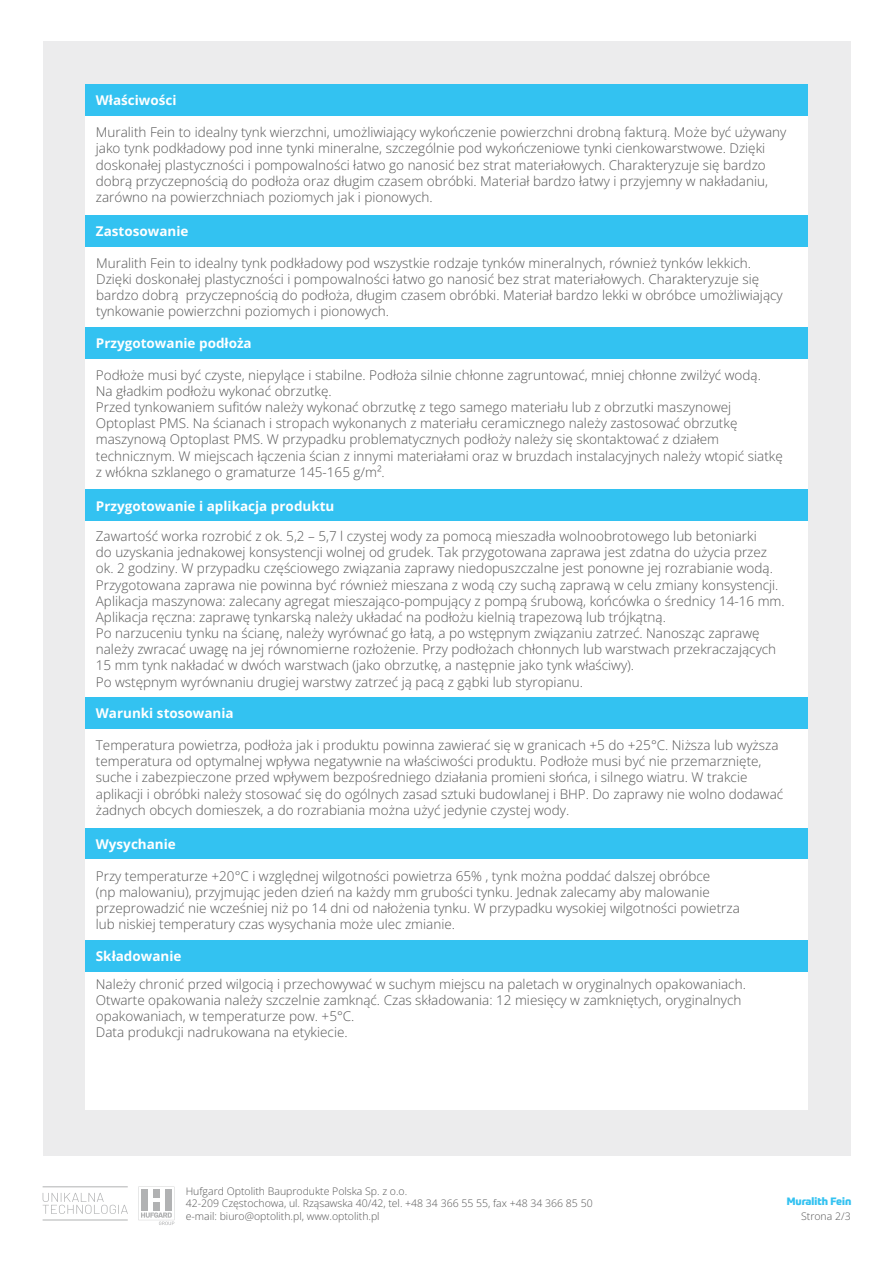
<style>
.page{position:relative;width:893px;height:1263px;background:#fff}
.page>*{position:absolute;margin:0;border:0;box-sizing:border-box;transform-origin:0 0}
.t1{font:300 13.5px/16.2px "Open Sans";color:#565656}
.t2{font:700 13.5px "Open Sans";color:#fff}
.t3{font:300 10.5px/12.6px "Open Sans";color:#565656}
.t4{font:800 10.5px "Prometo";color:#33c2f1}
</style>
<div class="page">
<div style="left:43px;top:42px;width:808px;height:1114px;background:#ececed"></div>
<div style="left:85px;top:247px;width:723px;height:128px;background:#fff"></div>
<svg style="left:138px;top:1186px;width:36px;height:39px"></svg>
<svg style="left:43px;top:1193px;width:85px;height:21px"></svg>
<hr style="left:43px;top:1220px;width:85px;height:1px;background:#b1b2b3">
<hr style="left:43px;top:1186px;width:85px;height:1px;background:#b1b2b3">
<div style="left:85px;top:954px;width:723px;height:156px;background:#fff"></div>
<div style="left:85px;top:940px;width:723px;height:32px;background:#33c2f1"></div>
<div style="left:85px;top:828px;width:723px;height:31px;background:#33c2f1"></div>
<div style="left:85px;top:521px;width:723px;height:176px;background:#fff"></div>
<div style="left:85px;top:697px;width:723px;height:32px;background:#33c2f1"></div>
<div style="left:85px;top:359px;width:723px;height:150px;background:#fff"></div>
<div style="left:85px;top:489px;width:723px;height:32px;background:#33c2f1"></div>
<div style="left:85px;top:327px;width:723px;height:32px;background:#33c2f1"></div>
<div style="left:85px;top:215px;width:723px;height:32px;background:#33c2f1"></div>
<div style="left:85px;top:84px;width:723px;height:32px;background:#33c2f1"></div>
<div style="left:85px;top:859px;width:723px;height:81px;background:#fff"></div>
<div style="left:85px;top:729px;width:723px;height:99px;background:#fff"></div>
<div style="left:85px;top:116px;width:723px;height:99px;background:#fff"></div>
<p class="t2" style="left:96px;top:91px;width:82px">Właściwości</p>
<p class="t1" style="left:96px;top:124px;width:692px">Muralith Fein to idealny tynk wierzchni, umożliwiający wykończenie powierzchni drobną fakturą. Może być używany jako tynk podkładowy pod inne tynki mineralne, szczególnie pod wykończeniowe tynki cienkowarstwowe. Dzięki doskonałej plastyczności i pompowalności łatwo go nanosić bez strat materiałowych. Charakteryzuje się bardzo dobrą przyczepnością do podłoża oraz długim czasem obróbki. Materiał bardzo łatwy i przyjemny w nakładaniu, zarówno na powierzchniach poziomych jak i pionowych.</p>
<p class="t2" style="left:96px;top:221px;width:94px">Zastosowanie</p>
<p class="t1" style="left:96px;top:254px;width:688px">Muralith Fein to idealny tynk podkładowy pod wszystkie rodzaje tynków mineralnych, również tynków lekkich.<br>Dzięki doskonałej plastyczności i pompowalności łatwo go nanosić bez strat materiałowych. Charakteryzuje się bardzo dobrą przyczepnością do podłoża, długim czasem obróbki. Materiał bardzo lekki w obróbce umożliwiający tynkowanie powierzchni poziomych i pionowych.</p>
<p class="t2" style="left:96px;top:333px;width:157px">Przygotowanie podłoża</p>
<p class="t1" style="left:96px;top:366px;width:688px">Podłoże musi być czyste, niepylące i stabilne. Podłoża silnie chłonne zagruntować, mniej chłonne zwilżyć wodą.<br>Na gładkim podłożu wykonać obrzutkę.<br>Przed tynkowaniem sufitów należy wykonać obrzutkę z tego samego materiału lub z obrzutki maszynowej Optoplast PMS. Na ścianach i stropach wykonanych z materiału ceramicznego należy zastosować obrzutkę maszynową Optoplast PMS. W przypadku problematycznych podłoży należy się skontaktować z działem technicznym. W miejscach łączenia ścian z innymi materiałami oraz w bruzdach instalacyjnych należy wtopić siatkę z włókna szklanego o gramaturze 145-165 g/m².</p>
<p class="t2" style="left:96px;top:496px;width:240px">Przygotowanie i aplikacja produktu</p>
<p class="t1" style="left:96px;top:528px;width:690px">Zawartość worka rozrobić z ok. 5,2 – 5,7 l czystej wody za pomocą mieszadła wolnoobrotowego lub betoniarki<br>do uzyskania jednakowej konsystencji wolnej od grudek. Tak przygotowana zaprawa jest zdatna do użycia przez ok. 2 godziny. W przypadku częściowego związania zaprawy niedopuszczalne jest ponowne jej rozrabianie wodą.<br>Przygotowana zaprawa nie powinna być również mieszana z wodą czy suchą zaprawą w celu zmiany konsystencji.<br>Aplikacja maszynowa: zalecany agregat mieszająco-pompujący z pompą śrubową, końcówka o średnicy 14-16 mm.<br>Aplikacja ręczna: zaprawę tynkarską należy układać na podłożu kielnią trapezową lub trójkątną.<br>Po narzuceniu tynku na ścianę, należy wyrównać go łatą, a po wstępnym związaniu zatrzeć. Nanosząc zaprawę należy zwracać uwagę na jej równomierne rozłożenie. Przy podłożach chłonnych lub warstwach przekraczających 15 mm tynk nakładać w dwóch warstwach (jako obrzutkę, a następnie jako tynk właściwy).<br>Po wstępnym wyrównaniu drugiej warstwy zatrzeć ją pacą z gąbki lub styropianu.</p>
<p class="t2" style="left:96px;top:704px;width:139px">Warunki stosowania</p>
<p class="t1" style="left:96px;top:737px;width:689px">Temperatura powietrza, podłoża jak i produktu powinna zawierać się w granicach +5 do +25°C. Niższa lub wyższa temperatura od optymalnej wpływa negatywnie na właściwości produktu. Podłoże musi być nie przemarznięte, suche i zabezpieczone przed wpływem bezpośredniego działania promieni słońca, i silnego wiatru. W trakcie aplikacji i obróbki należy stosować się do ogólnych zasad sztuki budowlanej i BHP. Do zaprawy nie wolno dodawać żadnych obcych domieszek, a do rozrabiania można użyć jedynie czystej wody.</p>
<p class="t2" style="left:96px;top:834px;width:82px">Wysychanie</p>
<p class="t1" style="left:96px;top:867px;width:645px">Przy temperaturze +20°C i względnej wilgotności powietrza 65% , tynk można poddać dalszej obróbce<br>(np malowaniu), przyjmując jeden dzień na każdy mm grubości tynku. Jednak zalecamy aby malowanie przeprowadzić nie wcześniej niż po 14 dni od nałożenia tynku. W przypadku wysokiej wilgotności powietrza lub niskiej temperatury czas wysychania może ulec zmianie.</p>
<p class="t2" style="left:96px;top:946px;width:87px">Składowanie</p>
<p class="t1" style="left:96px;top:975px;width:651px">Należy chronić przed wilgocią i przechowywać w suchym miejscu na paletach w oryginalnych opakowaniach.<br>Otwarte opakowania należy szczelnie zamknąć. Czas składowania: 12 miesięcy w zamkniętych, oryginalnych opakowaniach, w temperaturze pow. +5°C.<br>Data produkcji nadrukowana na etykiecie.</p>
<p class="t3" style="left:186px;top:1184px;width:408px">Hufgard Optolith Bauprodukte Polska Sp. z o.o.<br>42-209 Częstochowa, ul. Rząsawska 40/42, tel. +48 34 366 55 55, fax +48 34 366 85 50 e-mail: biuro@optolith.pl, www.optolith.pl</p>
<p class="t4" style="left:787px;top:1197px;width:66px">Muralith Fein</p>
<p class="t3" style="left:801px;top:1209px;width:51px">Strona 2/3</p>
</div>
